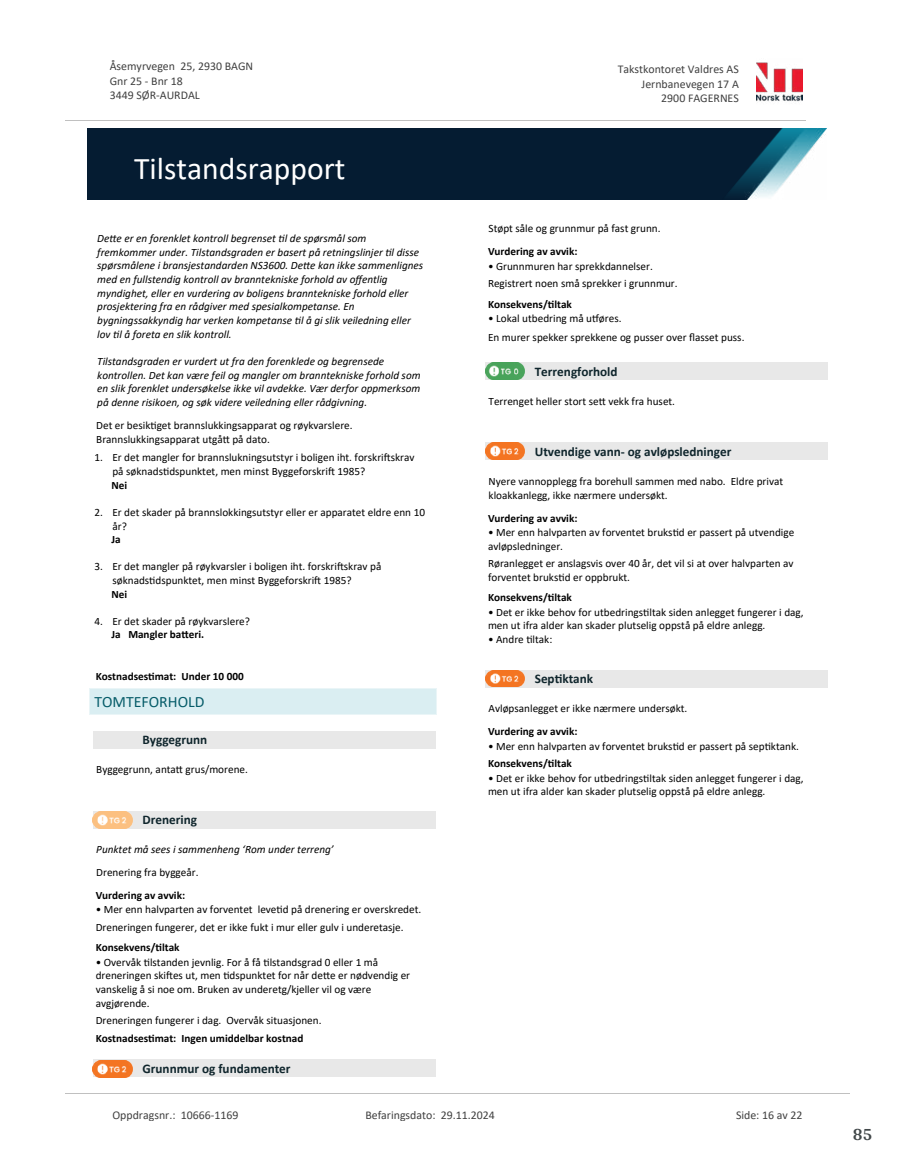
<style>
.page{position:relative;width:915px;height:1172px;background:#fff}
.page>*{position:absolute;margin:0;border:0;box-sizing:border-box;transform-origin:0 0}
.t1{font:31.65px "Calibri";color:#fff}
.t2{font:700 18px "Arya";color:#414749}
.t3{font:15.75px "Calibri";color:#065c69}
.t4{font:700 13.2px "Calibri";color:#0f252c}
.t5{font:11.85px/14.5px "Calibri";color:#404040}
.t6{font:11.25px/13.6px "Calibri";color:#000}
.t7{font:italic 11.25px/13.6px "Calibri";color:#000}
.t8{font:700 11.25px "Calibri";color:#000}
</style>
<div class="page">
<div style="left:89px;top:688px;width:347px;height:27px;background:#daeef2"></div>
<svg style="left:89px;top:689px;width:1px;height:26px"></svg>
<svg style="left:436px;top:689px;width:1px;height:26px"></svg>
<hr style="left:89px;top:688px;width:348px;height:1px;background:#eaf5f7">
<hr style="left:89px;top:715px;width:348px;height:1px;background:#eaf5f7">
<div style="left:93px;top:731px;width:342px;height:17px;background:#e8e8e8"></div>
<div style="left:93px;top:811px;width:342px;height:17px;background:#e8e8e8"></div>
<img style="left:93px;top:811px;width:39px;height:17px">
<div style="left:93px;top:1060px;width:342px;height:17px;background:#e8e8e8"></div>
<img style="left:93px;top:1060px;width:39px;height:17px">
<div style="left:485px;top:363px;width:342px;height:17px;background:#e8e8e8"></div>
<img style="left:485px;top:363px;width:39px;height:17px">
<div style="left:485px;top:443px;width:342px;height:17px;background:#e8e8e8"></div>
<img style="left:485px;top:443px;width:39px;height:17px">
<div style="left:485px;top:670px;width:342px;height:17px;background:#e8e8e8"></div>
<img style="left:485px;top:670px;width:39px;height:17px">
<img style="left:756px;top:62px;width:46px;height:40px">
<hr style="left:65px;top:120px;width:740px;height:1px;background:#c0c0c0">
<img style="left:88px;top:129px;width:738px;height:71px">
<hr style="left:65px;top:1093px;width:784px;height:1px;background:#c0c0c0">
<p class="t5" style="left:110px;top:59px;width:145px">Åsemyrvegen 25, 2930 BAGN<br>Gnr 25 - Bnr 18<br>3449 SØR-AURDAL</p>
<p class="t5" style="left:617px;top:62px;width:123px">Takstkontoret Valdres AS</p>
<p class="t5" style="left:641px;top:76px;width:99px">Jernbanevegen 17 A</p>
<p class="t5" style="left:661px;top:91px;width:79px">2900 FAGERNES</p>
<h1 class="t1" style="left:134px;top:147px;width:213px">Tilstandsrapport</h1>
<p class="t7" style="left:97px;top:231px;width:327px">De琀琀e er en forenklet kontroll begrenset 琀椀l de spørsmål som fremkommer under. Tilstandsgraden er basert på retningslinjer 琀椀l disse spørsmålene i bransjestandarden NS3600. De琀琀e kan ikke sammenlignes med en fullstendig kontroll av branntekniske forhold av o昀昀entlig myndighet, eller en vurdering av boligens branntekniske forhold eller prosjektering fra en rådgiver med spesialkompetanse. En bygningssakkyndig har verken kompetanse 琀椀l å gi slik veiledning eller lov 琀椀l å foreta en slik kontroll.</p>
<p class="t7" style="left:97px;top:354px;width:325px">Tilstandsgraden er vurdert ut fra den forenklede og begrensede kontrollen. Det kan være feil og mangler om branntekniske forhold som en slik forenklet undersøkelse ikke vil avdekke. Vær derfor oppmerksom på denne risikoen, og søk videre veiledning eller rådgivning.</p>
<p class="t6" style="left:96px;top:418px;width:258px">Det er besik琀椀get brannslukkingsapparat og røykvarslere.<br>Brannslukkingsapparat utgå琀琀 på dato.</p>
<p class="t6" style="left:112px;top:451px;width:303px;text-indent:-18px">1. Er det mangler for brannslukningsutstyr i boligen iht. forskri昀琀skrav på søknads琀椀dspunktet, men minst Byggeforskri昀琀 1985?</p>
<p class="t8" style="left:111px;top:477px;width:17px">Nei</p>
<p class="t6" style="left:112px;top:505px;width:314px;text-indent:-18px">2. Er det skader på brannslokkingsutstyr eller er apparatet eldre enn 10 år?</p>
<p class="t8" style="left:111px;top:531px;width:11px">Ja</p>
<p class="t6" style="left:112px;top:559px;width:270px;text-indent:-18px">3. Er det mangler på røykvarsler i boligen iht. forskri昀琀skrav på søknads琀椀dspunktet, men minst Byggeforskri昀琀 1985?</p>
<p class="t8" style="left:111px;top:586px;width:17px">Nei</p>
<p class="t6" style="left:94px;top:614px;width:157px">4. Er det skader på røykvarslere?</p>
<p class="t8" style="left:111px;top:627px;width:94px">Ja Mangler ba琀琀eri.</p>
<p class="t8" style="left:96px;top:668px;width:149px">Kostnadses琀椀mat: Under 10 000</p>
<h3 class="t3" style="left:94px;top:691px;width:112px">TOMTEFORHOLD</h3>
<p class="t4" style="left:142px;top:730px;width:66px">Byggegrunn</p>
<p class="t6" style="left:96px;top:762px;width:153px">Byggegrunn, anta琀琀 grus/morene.</p>
<p class="t4" style="left:142px;top:810px;width:56px">Drenering</p>
<p class="t7" style="left:96px;top:842px;width:239px">Punktet må sees i sammenheng ‘Rom under terreng’</p>
<p class="t8" style="left:96px;top:887px;width:91px">Vurdering av avvik:</p>
<p class="t6" style="left:96px;top:901px;width:327px;line-height:17.5px">• Mer enn halvparten av forventet leve琀椀d på drenering er overskredet.<br>Dreneringen fungerer, det er ikke fukt i mur eller gulv i underetasje.</p>
<p class="t8" style="left:96px;top:940px;width:85px">Konsekvens/琀椀ltak</p>
<p class="t6" style="left:96px;top:955px;width:316px">• Overvåk 琀椀lstanden jevnlig. For å få 琀椀lstandsgrad 0 eller 1 må dreneringen ski昀琀es ut, men 琀椀dspunktet for når de琀琀e er nødvendig er vanskelig å si noe om. Bruken av underetg/kjeller vil og være avgjørende.</p>
<p class="t6" style="left:96px;top:1013px;width:227px">Dreneringen fungerer i dag. Overvåk situasjonen.</p>
<p class="t8" style="left:96px;top:1030px;width:209px">Kostnadses琀椀mat: Ingen umiddelbar kostnad</p>
<p class="t4" style="left:142px;top:1059px;width:150px">Grunnmur og fundamenter</p>
<p class="t6" style="left:96px;top:865px;width:104px">Drenering fra byggeår.</p>
<p class="t6" style="left:488px;top:222px;width:173px">Støpt såle og grunnmur på fast grunn.</p>
<p class="t8" style="left:488px;top:244px;width:91px">Vurdering av avvik:</p>
<p class="t6" style="left:488px;top:257px;width:191px;line-height:17.5px">• Grunnmuren har sprekkdannelser.<br>Registrert noen små sprekker i grunnmur.</p>
<p class="t8" style="left:488px;top:296px;width:85px">Konsekvens/琀椀ltak</p>
<p class="t6" style="left:488px;top:308px;width:258px;line-height:19px">• Lokal utbedring må u琀昀øres.<br>En murer spekker sprekkene og pusser over 昀氀asset puss.</p>
<p class="t4" style="left:534px;top:362px;width:84px">Terrengforhold</p>
<p class="t6" style="left:488px;top:394px;width:188px">Terrenget heller stort se琀琀 vekk fra huset.</p>
<p class="t4" style="left:534px;top:442px;width:198px">Utvendige vann- og avløpsledninger</p>
<p class="t6" style="left:488px;top:474px;width:296px">Nyere vannopplegg fra borehull sammen med nabo. Eldre privat kloakkanlegg, ikke nærmere undersøkt.</p>
<p class="t8" style="left:488px;top:510px;width:91px">Vurdering av avvik:</p>
<p class="t6" style="left:488px;top:525px;width:308px">• Mer enn halvparten av forventet bruks琀椀d er passert på utvendige avløpsledninger.</p>
<p class="t6" style="left:488px;top:556px;width:307px">Røranlegget er anslagsvis over 40 år, det vil si at over halvparten av forventet bruks琀椀d er oppbrukt.</p>
<p class="t8" style="left:488px;top:589px;width:85px">Konsekvens/琀椀ltak</p>
<p class="t6" style="left:488px;top:605px;width:317px">• Det er ikke behov for utbedrings琀椀ltak siden anlegget fungerer i dag, men ut ifra alder kan skader plutselig oppstå på eldre anlegg.</p>
<p class="t6" style="left:488px;top:632px;width:66px">• Andre 琀椀ltak:</p>
<p class="t4" style="left:534px;top:669px;width:60px">Sep琀椀ktank</p>
<p class="t6" style="left:488px;top:701px;width:200px">Avløpsanlegget er ikke nærmere undersøkt.</p>
<p class="t8" style="left:488px;top:723px;width:91px">Vurdering av avvik:</p>
<p class="t6" style="left:488px;top:739px;width:312px">• Mer enn halvparten av forventet bruks琀椀d er passert på sep琀椀ktank.</p>
<p class="t8" style="left:488px;top:755px;width:85px">Konsekvens/琀椀ltak</p>
<p class="t6" style="left:488px;top:771px;width:317px">• Det er ikke behov for utbedrings琀椀ltak siden anlegget fungerer i dag, men ut ifra alder kan skader plutselig oppstå på eldre anlegg.</p>
<p class="t5" style="left:112px;top:1107px;width:127px">Oppdragsnr.: 10666-1169</p>
<p class="t5" style="left:365px;top:1107px;width:131px">Befaringsdato: 29.11.2024</p>
<p class="t5" style="left:735px;top:1107px;width:68px">Side: 16 av 22</p>
<h2 class="t2" style="left:852px;top:1123px;width:21px">85</h2>
</div>
